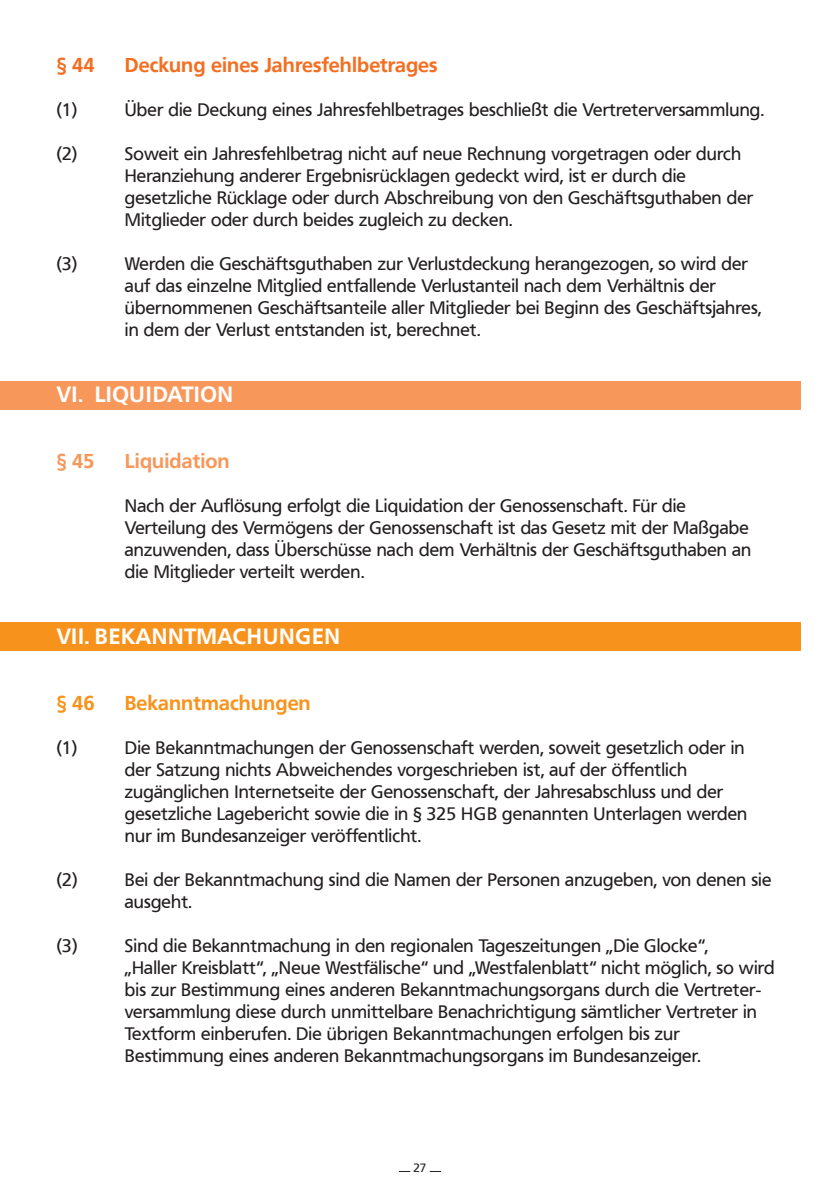
<style>
.page{position:relative;width:840px;height:1191px;background:#fff}
.page>*{position:absolute;margin:0;border:0;box-sizing:border-box;transform-origin:0 0}
.t1{font:700 22px "Frutiger VR";letter-spacing:.025em;color:#fff}
.t2{font:700 20px "Frutiger VR";letter-spacing:.005em;color:#f36e21}
.t3{font:700 20px "Frutiger VR";letter-spacing:.005em;color:#f7931d}
.t4{font:700 20px "Frutiger VR";letter-spacing:.005em;color:#f7975a}
.t5{font:18px/22px "Frutiger VR";letter-spacing:.005em;color:#231f20}
.t6{font:12px "Frutiger VR";color:#231f20}
</style>
<div class="page">
<div style="left:0;top:381px;width:799px;height:28px;background:#f7975a"></div>
<div style="left:0;top:622px;width:799px;height:28px;background:#f7931d"></div>
<svg style="left:398px;top:1171px;width:12px;height:1px"></svg>
<svg style="left:429px;top:1171px;width:12px;height:1px"></svg>
<p class="t2" style="left:57px;top:53px;width:39px">§ 44</p>
<p class="t2" style="left:125px;top:53px;width:314px">Deckung eines Jahresfehlbetrages</p>
<p class="t5" style="left:57px;top:99px;width:22px">(1)</p>
<p class="t5" style="left:125px;top:99px;width:640px">Über die Deckung eines Jahresfehlbetrages beschließt die Vertreterversammlung.</p>
<p class="t5" style="left:57px;top:143px;width:22px">(2)</p>
<p class="t5" style="left:125px;top:143px;width:629px">Soweit ein Jahresfehlbetrag nicht auf neue Rechnung vorgetragen oder durch Heranziehung anderer Ergebnisrücklagen gedeckt wird, ist er durch die gesetzliche Rücklage oder durch Abschreibung von den Geschäftsguthaben der Mitglieder oder durch beides zugleich zu decken.</p>
<p class="t5" style="left:57px;top:253px;width:22px">(3)</p>
<p class="t5" style="left:125px;top:253px;width:638px">Werden die Geschäftsguthaben zur Verlustdeckung herangezogen, so wird der auf das einzelne Mitglied entfallende Verlustanteil nach dem Verhältnis der übernommenen Geschäftsanteile aller Mitglieder bei Beginn des Geschäftsjahres, in dem der Verlust entstanden ist, berechnet.</p>
<p class="t1" style="left:57px;top:381px;width:178px">VI. LIQUIDATION</p>
<p class="t4" style="left:57px;top:449px;width:39px">§ 45</p>
<p class="t4" style="left:125px;top:449px;width:106px">Liquidation</p>
<p class="t5" style="left:125px;top:495px;width:627px">Nach der Auflösung erfolgt die Liquidation der Genossenschaft. Für die Verteilung des Vermögens der Genossenschaft ist das Gesetz mit der Maßgabe anzuwenden, dass Überschüsse nach dem Verhältnis der Geschäftsguthaben an die Mitglieder verteilt werden.</p>
<p class="t1" style="left:57px;top:623px;width:285px">VII. BEKANNTMACHUNGEN</p>
<p class="t3" style="left:57px;top:691px;width:39px">§ 46</p>
<p class="t3" style="left:125px;top:691px;width:187px">Bekanntmachungen</p>
<p class="t5" style="left:57px;top:737px;width:22px">(1)</p>
<p class="t5" style="left:125px;top:737px;width:623px">Die Bekanntmachungen der Genossenschaft werden, soweit gesetzlich oder in der Satzung nichts Abweichendes vorgeschrieben ist, auf der öffentlich zugänglichen Internetseite der Genossenschaft, der Jahresabschluss und der gesetzliche Lagebericht sowie die in § 325 HGB genannten Unterlagen werden nur im Bundesanzeiger veröffentlicht.</p>
<p class="t5" style="left:57px;top:869px;width:22px">(2)</p>
<p class="t5" style="left:125px;top:869px;width:647px">Bei der Bekanntmachung sind die Namen der Personen anzugeben, von denen sie ausgeht.</p>
<p class="t5" style="left:57px;top:935px;width:22px">(3)</p>
<p class="t5" style="left:125px;top:935px;width:650px">Sind die Bekanntmachung in den regionalen Tageszeitungen „Die Glocke“,<br>„Haller Kreisblatt“, „Neue Westfälische“ und „Westfalenblatt“ nicht möglich, so wird bis zur Bestimmung eines anderen Bekanntmachungsorgans durch die Vertreter&shy;versammlung diese durch unmittelbare Benachrichtigung sämtlicher Vertreter in Textform einberufen. Die übrigen Bekanntmachungen erfolgen bis zur Bestimmung eines anderen Bekanntmachungsorgans im Bundesanzeiger.</p>
<p class="t6" style="left:413px;top:1160px;width:15px">27</p>
</div>
